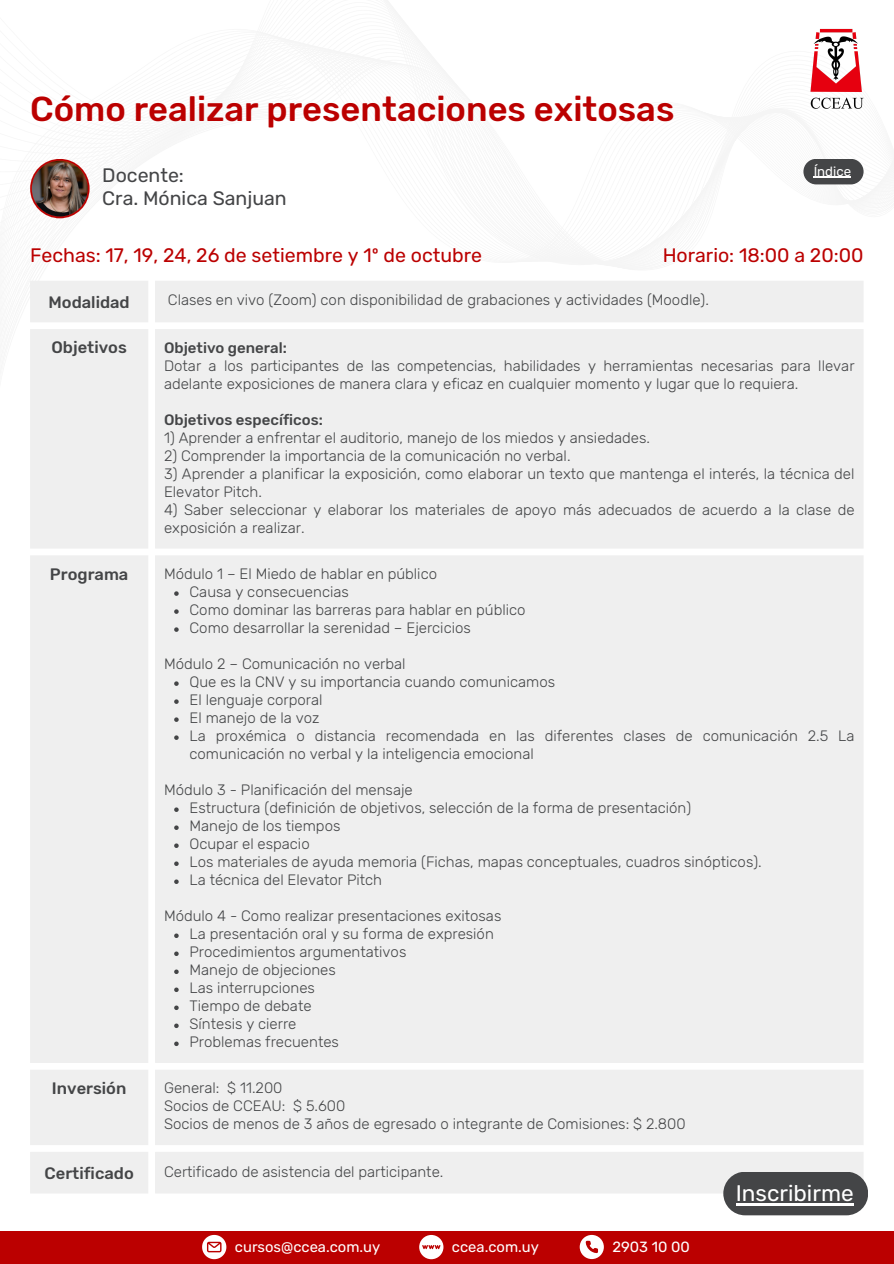
<style>
.page{position:relative;width:894px;height:1264px;background:#fff}
.page>*{position:absolute;margin:0;border:0;box-sizing:border-box;transform-origin:0 0}
.t1{font:500 34.5px "Rubik";color:#b00}
.t2{font:22.5px "Rubik";color:#fff}
.t3{font:19.5px "Rubik";color:#b00}
.t4{font:19.5px "Rubik";color:#444547}
.t5{font:500 16.5px "Rubik";color:#444547}
.t6{font:300 15px/18px "Rubik";color:#444547}
.t7{font:500 15px "Rubik";color:#444547}
.t8{font:14.7px "Rubik";color:#fff}
.t9{font:13.2px "Rubik";color:#fff}
</style>
<div class="page">
<div style="left:0;top:1231px;width:893px;height:32px;background:#b00"></div>
<img style="left:810px;top:28px;width:54px;height:81px">
<div style="left:30px;top:281px;width:833px;height:912px;background:#efefef"></div>
<svg style="left:174px;top:591px;width:5px;height:5px"></svg>
<svg style="left:174px;top:609px;width:5px;height:5px"></svg>
<svg style="left:174px;top:627px;width:5px;height:5px"></svg>
<svg style="left:174px;top:681px;width:5px;height:5px"></svg>
<svg style="left:174px;top:699px;width:5px;height:5px"></svg>
<svg style="left:174px;top:717px;width:5px;height:5px"></svg>
<svg style="left:174px;top:735px;width:5px;height:5px"></svg>
<svg style="left:174px;top:807px;width:5px;height:5px"></svg>
<svg style="left:174px;top:825px;width:5px;height:5px"></svg>
<svg style="left:174px;top:843px;width:5px;height:5px"></svg>
<svg style="left:174px;top:861px;width:5px;height:5px"></svg>
<svg style="left:174px;top:879px;width:5px;height:5px"></svg>
<svg style="left:174px;top:933px;width:5px;height:5px"></svg>
<svg style="left:174px;top:951px;width:5px;height:5px"></svg>
<svg style="left:174px;top:969px;width:5px;height:5px"></svg>
<svg style="left:174px;top:987px;width:5px;height:5px"></svg>
<svg style="left:174px;top:1005px;width:5px;height:5px"></svg>
<svg style="left:174px;top:1023px;width:5px;height:5px"></svg>
<svg style="left:174px;top:1041px;width:5px;height:5px"></svg>
<svg style="left:202px;top:1234px;width:24px;height:24px"></svg>
<svg style="left:419px;top:1235px;width:24px;height:23px"></svg>
<svg style="left:579px;top:1234px;width:24px;height:24px"></svg>
<img style="left:30px;top:159px;width:60px;height:59px">
<div style="left:723px;top:1171px;width:144px;height:44px;background:#444547;border-radius:22px"></div>
<hr style="left:735px;top:1202px;width:118px;height:3px;background:#fff">
<div style="left:803px;top:159px;width:60px;height:25px;background:#444547;border-radius:13px"></div>
<hr style="left:813px;top:177px;width:37px;height:1px;background:#fff">
<p class="t1" style="left:30px;top:89px;width:645px">Cómo realizar presentaciones exitosas</p>
<p class="t4" style="left:102px;top:164px;width:83px">Docente:</p>
<p class="t9" style="left:813px;top:163px;width:39px">Índice</p>
<p class="t4" style="left:102px;top:187px;width:186px">Cra. Mónica Sanjuan</p>
<h2 class="t3" style="left:30px;top:244px;width:453px">Fechas: 17, 19, 24, 26 de setiembre y 1º de octubre</h2>
<p class="t3" style="left:662px;top:244px;width:202px">Horario: 18:00 a 20:00</p>
<h1 class="t5" style="left:49px;top:292px;width:83px">Modalidad</h1>
<p class="t6" style="left:168px;top:291px;width:542px">Clases en vivo (Zoom) con disponibilidad de grabaciones y actividades (Moodle).</p>
<p class="t5" style="left:51px;top:338px;width:77px">Objetivos</p>
<h3 class="t7" style="left:164px;top:339px;width:124px">Objetivo general:</h3>
<p class="t6" style="left:164px;top:356px;width:691px">Dotar a los participantes de las competencias, habilidades y herramientas necesarias para llevar adelante exposiciones de manera clara y eficaz en cualquier momento y lugar que lo requiera.</p>
<p class="t7" style="left:164px;top:411px;width:160px">Objetivos específicos:</p>
<h3 class="t6" style="left:164px;top:428px;width:487px">1) Aprender a enfrentar el auditorio, manejo de los miedos y ansiedades.</h3>
<h3 class="t6" style="left:164px;top:446px;width:408px">2) Comprender la importancia de la comunicación no verbal.</h3>
<p class="t6" style="left:164px;top:464px;width:691px">3) Aprender a planificar la exposición, como elaborar un texto que mantenga el interés, la técnica del<br>Elevator Pitch.</p>
<p class="t6" style="left:164px;top:500px;width:691px">4) Saber seleccionar y elaborar los materiales de apoyo más adecuados de acuerdo a la clase de exposición a realizar.</p>
<p class="t5" style="left:50px;top:564px;width:80px">Programa</p>
<p class="t6" style="left:164px;top:565px;width:274px">Módulo 1 – El Miedo de hablar en público</p>
<p class="t6" style="left:189px;top:583px;width:161px">Causa y consecuencias</p>
<p class="t6" style="left:189px;top:601px;width:337px">Como dominar las barreras para hablar en público</p>
<p class="t6" style="left:189px;top:619px;width:283px">Como desarrollar la serenidad – Ejercicios</p>
<p class="t6" style="left:164px;top:655px;width:243px">Módulo 2 – Comunicación no verbal</p>
<p class="t6" style="left:189px;top:673px;width:367px">Que es la CNV y su importancia cuando comunicamos</p>
<p class="t6" style="left:189px;top:691px;width:134px">El lenguaje corporal</p>
<p class="t6" style="left:189px;top:709px;width:131px">El manejo de la voz</p>
<p class="t6" style="left:189px;top:727px;width:666px">La proxémica o distancia recomendada en las diferentes clases de comunicación 2.5 La comunicación no verbal y la inteligencia emocional</p>
<p class="t6" style="left:164px;top:781px;width:250px">Módulo 3 - Planificación del mensaje</p>
<p class="t6" style="left:189px;top:799px;width:503px">Estructura (definición de objetivos, selección de la forma de presentación)</p>
<p class="t6" style="left:189px;top:817px;width:152px">Manejo de los tiempos</p>
<p class="t6" style="left:189px;top:835px;width:122px">Ocupar el espacio</p>
<p class="t6" style="left:189px;top:853px;width:573px">Los materiales de ayuda memoria (Fichas, mapas conceptuales, cuadros sinópticos).</p>
<p class="t6" style="left:189px;top:871px;width:194px">La técnica del Elevator Pitch</p>
<p class="t6" style="left:164px;top:907px;width:339px">Módulo 4 - Como realizar presentaciones exitosas</p>
<p class="t6" style="left:189px;top:925px;width:306px">La presentación oral y su forma de expresión</p>
<p class="t6" style="left:189px;top:943px;width:218px">Procedimientos argumentativos</p>
<p class="t6" style="left:189px;top:961px;width:148px">Manejo de objeciones</p>
<p class="t6" style="left:189px;top:979px;width:127px">Las interrupciones</p>
<p class="t6" style="left:189px;top:997px;width:123px">Tiempo de debate</p>
<p class="t6" style="left:189px;top:1015px;width:108px">Síntesis y cierre</p>
<p class="t6" style="left:189px;top:1033px;width:151px">Problemas frecuentes</p>
<p class="t5" style="left:52px;top:1078px;width:76px">Inversión</p>
<p class="t6" style="left:164px;top:1079px;width:120px">General: $ 11.200</p>
<p class="t6" style="left:164px;top:1097px;width:183px">Socios de CCEAU: $ 5.600</p>
<p class="t6" style="left:164px;top:1115px;width:523px">Socios de menos de 3 años de egresado o integrante de Comisiones: $ 2.800</p>
<p class="t5" style="left:45px;top:1163px;width:91px">Certificado</p>
<p class="t6" style="left:164px;top:1162px;width:281px">Certificado de asistencia del participante.</p>
<p class="t8" style="left:235px;top:1237px;width:147px">cursos@ccea.com.uy</p>
<p class="t8" style="left:452px;top:1237px;width:88px">ccea.com.uy</p>
<p class="t8" style="left:612px;top:1237px;width:79px">2903 10 00</p>
<p class="t2" style="left:735px;top:1179px;width:119px">Inscribirme</p>
</div>
